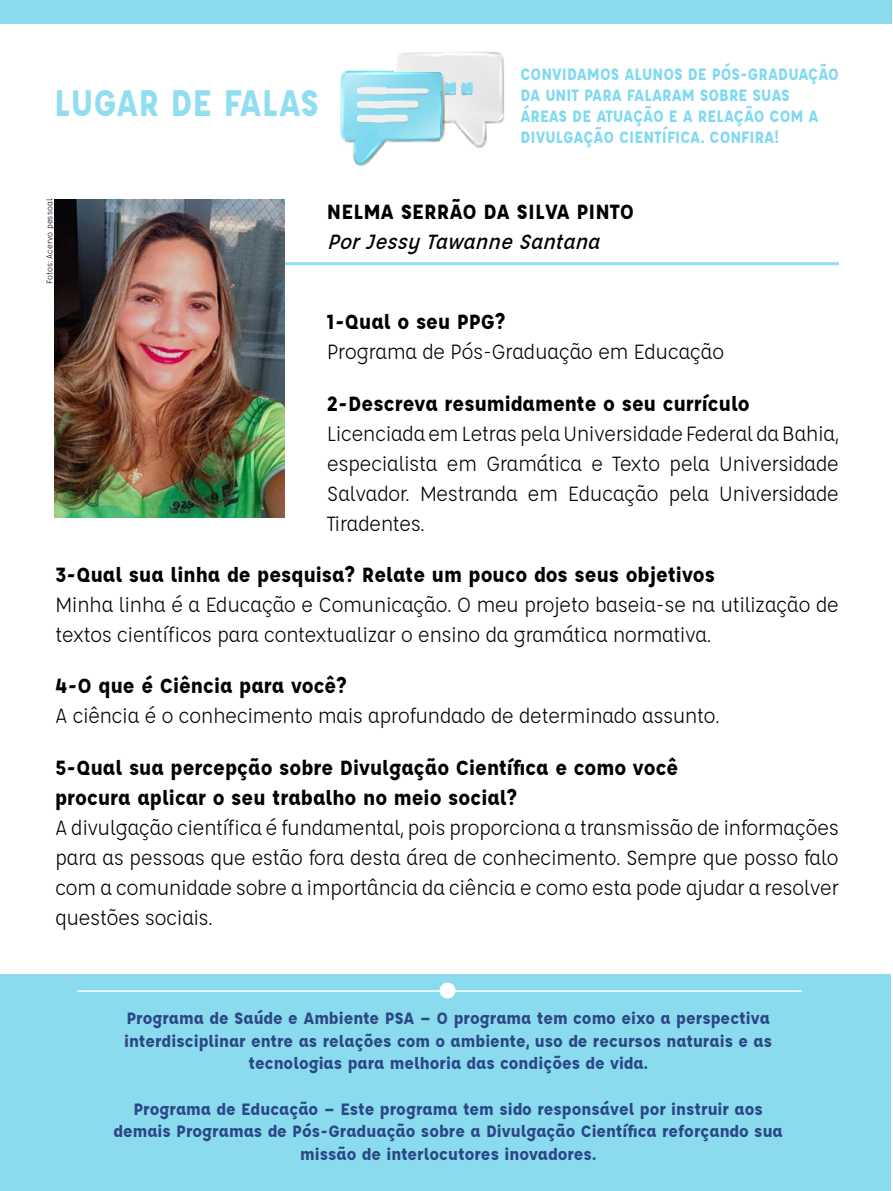
<style>
.page{position:relative;width:893px;height:1191px;background:#fff}
.page>*{position:absolute;margin:0;border:0;box-sizing:border-box;transform-origin:0 0}
.t1{font:700 40.5px "Affogato";color:#92def1;scale:.9 1}
.t2{font:22.5px/30px "Affogato";letter-spacing:-.03em;color:#000;text-align:justify}
.t3{font:700 22.5px/30px "Affogato";color:#000}
.t4{font:italic 500 22.5px "Affogato";color:#000}
.t5{font:700 18px/22.5px "Affogato";color:#2b4785;text-align:center}
.t6{font:700 18px/21px "Affogato";color:#7fd9f0;scale:.92 1}
.t7{font:9px "Affogato";color:#000}
</style>
<div class="page">
<img style="left:357px;top:71px;width:8px;height:95px">
<img style="left:355px;top:71px;width:2px;height:94px">
<img style="left:365px;top:71px;width:4px;height:94px">
<img style="left:352px;top:71px;width:3px;height:92px">
<img style="left:369px;top:71px;width:2px;height:91px">
<img style="left:371px;top:71px;width:2px;height:89px">
<img style="left:373px;top:71px;width:3px;height:87px">
<img style="left:376px;top:71px;width:2px;height:84px">
<img style="left:378px;top:71px;width:2px;height:81px">
<img style="left:380px;top:71px;width:2px;height:79px">
<img style="left:382px;top:71px;width:2px;height:76px">
<img style="left:475px;top:52px;width:8px;height:96px">
<img style="left:384px;top:71px;width:2px;height:73px">
<img style="left:471px;top:52px;width:4px;height:94px">
<img style="left:483px;top:52px;width:2px;height:94px">
<img style="left:344px;top:71px;width:8px;height:72px">
<img style="left:469px;top:52px;width:2px;height:91px">
<img style="left:485px;top:52px;width:2px;height:92px">
<img style="left:342px;top:71px;width:2px;height:70px">
<img style="left:386px;top:71px;width:55px;height:72px">
<img style="left:441px;top:52px;width:2px;height:88px">
<img style="left:466px;top:52px;width:3px;height:88px">
<img style="left:340px;top:75px;width:2px;height:63px">
<img style="left:443px;top:55px;width:2px;height:82px">
<img style="left:464px;top:52px;width:2px;height:85px">
<img style="left:462px;top:52px;width:2px;height:83px">
<img style="left:460px;top:52px;width:2px;height:80px">
<img style="left:458px;top:52px;width:2px;height:78px">
<img style="left:456px;top:52px;width:2px;height:75px">
<img style="left:454px;top:55px;width:2px;height:70px">
<img style="left:489px;top:56px;width:15px;height:68px">
<img style="left:445px;top:55px;width:9px;height:69px">
<img style="left:504px;top:98px;width:1px;height:12px">
<svg style="left:489px;top:52px;width:13px;height:4px"></svg>
<hr style="left:66px;top:262px;width:773px;height:3px;background:#92def1">
<div style="left:0;top:0;width:892px;height:23px;background:#8bdbef"></div>
<img style="left:54px;top:199px;width:230px;height:319px">
<div style="left:0;top:974px;width:891px;height:217px;background:#8bdbef"></div>
<hr style="left:78px;top:990px;width:723px;height:1px;background:#fff">
<div style="left:440px;top:982px;width:15px;height:16px;background:#fff;border-radius:50%"></div>
<h1 class="t1" style="left:54px;top:76px;width:296px">LUGAR DE FALAS</h1>
<p class="t6" style="left:520px;top:63px;width:348px">CONVIDAMOS ALUNOS DE PÓS-GRADUAÇÃO DA UNIT PARA FALARAM SOBRE SUAS ÁREAS DE ATUAÇÃO E A RELAÇÃO COM A DIVULGAÇÃO CIENTÍFICA. CONFIRA!</p>
<p class="t7" style="left:44px;top:284px;width:87px;rotate:-90deg">Fotos: Acervo pessoal</p>
<p class="t3" style="left:327px;top:197px;width:309px">NELMA SERRÃO DA SILVA PINTO</p>
<p class="t4" style="left:327px;top:228px;width:281px">PorJessyTawanneSantana</p>
<p class="t3" style="left:327px;top:307px;width:180px">1-Qual o seu PPG?</p>
<p class="t2" style="left:327px;top:337px;width:399px">Programa de Pós-Graduação em Educação</p>
<p class="t3" style="left:327px;top:388px;width:424px">2-Descreva resumidamente o seu currículo</p>
<p class="t2" style="left:327px;top:418px;width:513px">Licenciada em Letras pela Universidade Federal da Bahia, especialista em Gramática e Texto pela Universidade Salvador. Mestranda em Educação pela Universidade Tiradentes.</p>
<p class="t3" style="left:55px;top:559px;width:661px">3-Qual sua linha de pesquisa? Relate um pouco dos seus objetivos</p>
<p class="t2" style="left:55px;top:589px;width:785px">Minha linha é a Educação e Comunicação. O meu projeto baseia-se na utilização de textos científicos para contextualizar o ensino da gramática normativa.</p>
<p class="t3" style="left:55px;top:670px;width:293px">4-O que é Ciência para você?</p>
<p class="t2" style="left:55px;top:700px;width:666px">A ciência é o conhecimento mais aprofundado de determinado assunto.</p>
<p class="t3" style="left:55px;top:751px;width:625px">5-Qual sua percepção sobre Divulgação Científica e como você procura aplicar o seu trabalho no meio social?</p>
<p class="t2" style="left:55px;top:812px;width:785px">A divulgação científica é fundamental, pois proporciona a transmissão de informações para as pessoas que estão fora desta área de conhecimento. Sempre que posso falo com a comunidade sobre a importância da ciência e como esta pode ajudar a resolver questões sociais.</p>
<p class="t5" style="left:124px;top:1007px;width:649px">Programa de Saúde e Ambiente PSA – O programa tem como eixo a perspectiva interdisciplinar entre as relações com o ambiente, uso de recursos naturais e as tecnologias para melhoria das condições de vida.</p>
<p class="t5" style="left:114px;top:1097px;width:671px">Programa de Educação – Este programa tem sido responsável por instruir aos demais Programas de Pós-Graduação sobre a Divulgação Científica reforçando sua missão de interlocutores inovadores.</p>
</div>
